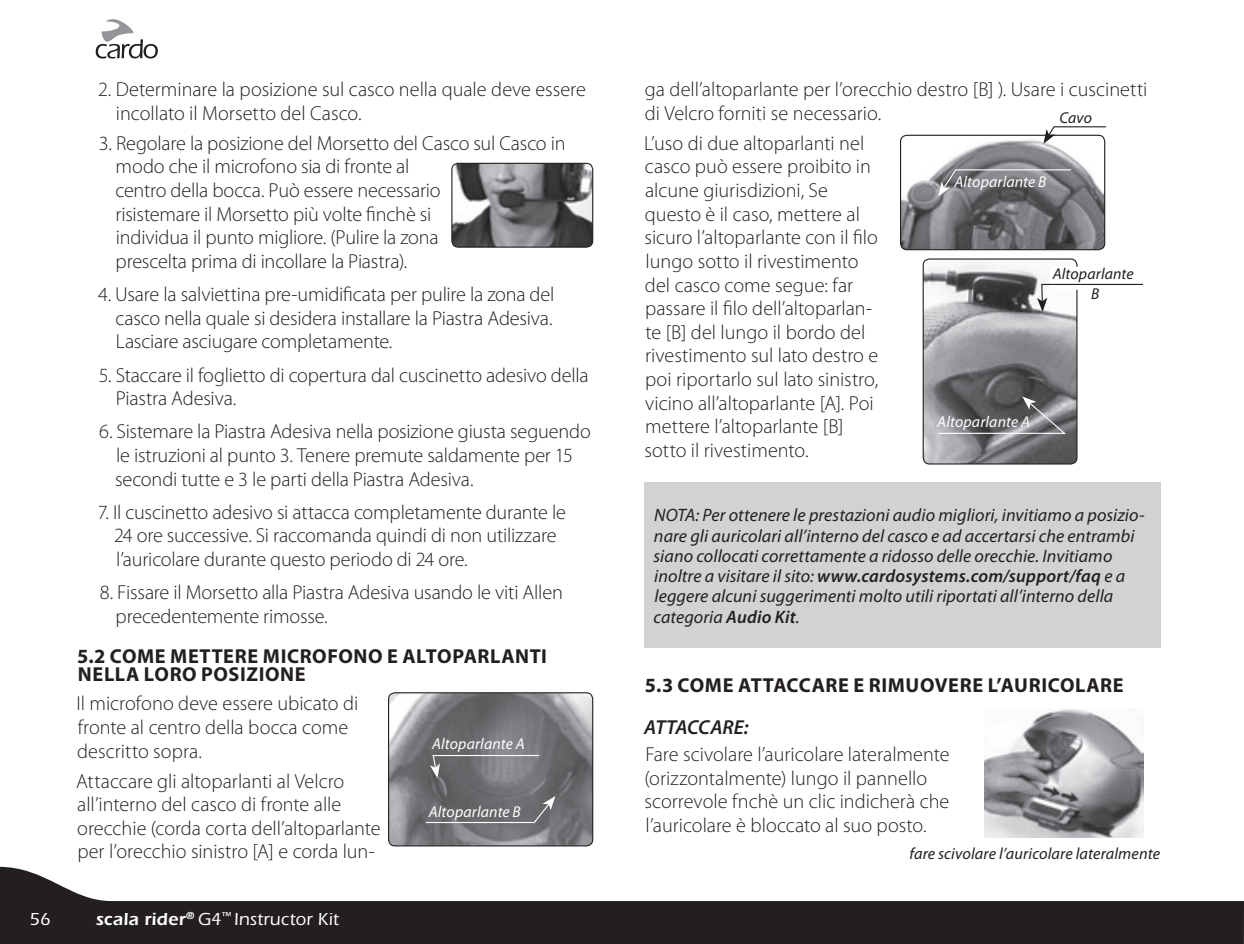
<style>
.page{position:relative;width:1244px;height:944px;background:#fff}
.page>*{position:absolute;margin:0;border:0;box-sizing:border-box;transform-origin:0 0}
.Indented_w__Hang{font:300 20.25px/23.6px "Myriad Pro";letter-spacing:-.01em;color:#231f20}
.PRIMARY_Body_Text{font:300 20.25px/23.6px "Myriad Pro";color:#231f20}
.AutoStyle25{font:300 20.25px/23.6px "Myriad Pro";color:#231f20}
.AutoStyle29{font:700 20.25px/18px "Myriad Pro";letter-spacing:.03em;color:#231f20}
.AutoStyle33{font:700 20.25px "Myriad Pro";letter-spacing:.03em;color:#231f20}
.AutoStyle34{font:italic 600 20.25px "Myriad Pro";letter-spacing:-.005em;color:#231f20}
.NOTE_indented{font:italic 18px/20.2px "Myriad Pro";letter-spacing:.005em;color:#231f20}
.t1{font:500 18px "Itc Eras";letter-spacing:.015em;color:#fff}
.t2{font:italic 16.2px "Myriad Pro";letter-spacing:.01em;color:#231f20}
.t3{font:italic 15.75px "Myriad Pro";letter-spacing:.01em;color:#fff}
.t4{font:italic 15.75px/20.2px "Myriad Pro";letter-spacing:.01em;color:#231f20;text-align:center}
.s1{font-weight:600}
</style>
<div class="page">
<svg style="left:96px;top:19px;width:62px;height:40px"></svg>
<svg style="left:0;top:867px;width:1243px;height:77px;fill:#231f20"></svg>
<svg style="left:1243px;top:901px;width:1px;height:43px"></svg>
<img style="left:453px;top:163px;width:140px;height:83px">
<div style="left:451px;top:163px;width:142px;height:85px;border:1px solid #231f20;border-radius:6px"></div>
<img style="left:388px;top:694px;width:205px;height:152px">
<div style="left:388px;top:692px;width:205px;height:154px;border:1px solid #231f20;border-radius:6px"></div>
<svg style="left:430px;top:754px;width:110px;height:24px;background:#808184"></svg>
<svg style="left:425px;top:796px;width:130px;height:28px;background:#717274"></svg>
<img style="left:924px;top:260px;width:153px;height:203px">
<div style="left:922px;top:258px;width:155px;height:207px;border:1px solid #231f20;border-radius:6px"></div>
<img style="left:900px;top:135px;width:204px;height:115px">
<div style="left:900px;top:135px;width:205px;height:115px;border:1px solid #231f20;border-radius:6px"></div>
<svg style="left:938px;top:169px;width:134px;height:28px;background:#7c7d80"></svg>
<svg style="left:1043px;top:126px;width:64px;height:18px"></svg>
<svg style="left:937px;top:396px;width:130px;height:38px;background:#707173"></svg>
<svg style="left:1037px;top:267px;width:106px;height:45px"></svg>
<div style="left:644px;top:482px;width:517px;height:166px;background:#d1d2d4"></div>
<img style="left:984px;top:709px;width:159px;height:129px">
<p class="AutoStyle25" style="left:116px;top:77px;width:471px;text-indent:-18px">2. Determinare la posizione sul casco nella quale deve essere incollato il Morsetto del Casco.</p>
<p class="Indented_w__Hang" style="left:115px;top:131px;width:451px;text-indent:-17px">3. Regolare la posizione del Morsetto del Casco sul Casco in modo che il microfono sia di fronte al<br>centro della bocca. Può essere necessario<br>risistemare il Morsetto più volte finchè si<br>individua il punto migliore. (Pulire la zona<br>prescelta prima di incollare la Piastra).</p>
<p class="Indented_w__Hang" style="left:115px;top:282px;width:440px;text-align:justify;text-indent:-17px">4. Usare la salviettina pre-umidificata per pulire la zona del casco nella quale si desidera installare la Piastra Adesiva.<br>Lasciare asciugare completamente.</p>
<p class="Indented_w__Hang" style="left:116px;top:363px;width:474px;text-indent:-17px">5. Staccare il foglietto di copertura dal cuscinetto adesivo della<br>Piastra Adesiva.</p>
<p class="Indented_w__Hang" style="left:115px;top:420px;width:477px;text-indent:-16px">6. Sistemare la Piastra Adesiva nella posizione giusta seguendo le istruzioni al punto 3. Tenere premute saldamente per 15 secondi tutte e 3 le parti della Piastra Adesiva.</p>
<p class="Indented_w__Hang" style="left:114px;top:500px;width:453px;text-indent:-16px">7. Il cuscinetto adesivo si attacca completamente durante le<br>24 ore successive. Si raccomanda quindi di non utilizzare l’auricolare durante questo periodo di 24 ore.</p>
<p class="Indented_w__Hang" style="left:116px;top:581px;width:449px;text-indent:-16px">8. Fissare il Morsetto alla Piastra Adesiva usando le viti Allen precedentemente rimosse.</p>
<p class="AutoStyle29" style="left:77px;top:647px;width:471px">5.2 COME METTERE MICROFONO E ALTOPARLANTI<br>NELLA LORO POSIZIONE</p>
<p class="PRIMARY_Body_Text" style="left:77px;top:692px;width:283px">Il microfono deve essere ubicato di fronte al centro della bocca come descritto sopra.</p>
<p class="PRIMARY_Body_Text" style="left:76px;top:769px;width:306px">Attaccare gli altoparlanti al Velcro all’interno del casco di fronte alle orecchie (corda corta dell’altoparlante per l’orecchio sinistro [A] e corda lun-</p>
<p class="t1" style="left:30px;top:909px;width:23px">56</p>
<p class="t1" style="left:96px;top:909px;width:245px"><span class="s1">scala rider</span><sup>®</sup> G4<sup>™</sup> Instructor Kit</p>
<p class="t3" style="left:432px;top:734px;width:94px">Altoparlante A</p>
<p class="t3" style="left:429px;top:802px;width:93px">Altoparlante B</p>
<p class="PRIMARY_Body_Text" style="left:645px;top:77px;width:504px">ga dell’altoparlante per l’orecchio destro [B] ). Usare i cuscinetti di Velcro forniti se necessario.</p>
<p class="t4" style="left:1059px;top:107px;width:34px">Cavo</p>
<p class="PRIMARY_Body_Text" style="left:644px;top:131px;width:235px">L’uso di due altoparlanti nel casco può essere proibito in alcune giurisdizioni, Se questo è il caso, mettere al sicuro l’altoparlante con il filo lungo sotto il rivestimento del casco come segue: far passare il filo dell’altoparlan&shy;te [B] del lungo il bordo del rivestimento sul lato destro e poi riportarlo sul lato sinistro, vicino all’altoparlante [A]. Poi mettere l’altoparlante [B] sotto il rivestimento.</p>
<p class="t3" style="left:954px;top:172px;width:93px">Altoparlante B</p>
<p class="t4" style="left:1052px;top:263px;width:82px">Altoparlante<br>B</p>
<p class="t3" style="left:937px;top:412px;width:94px">Altoparlante A</p>
<p class="NOTE_indented" style="left:653px;top:505px;width:492px">NOTA: Per ottenere le prestazioni audio migliori, invitiamo a posizio&shy;nare gli auricolari all’interno del casco e ad accertarsi che entrambi siano collocati correttamente a ridosso delle orecchie. Invitiamo inoltre a visitare il sito: <span class="s1">www.cardosystems.com/support/faq</span> e a leggere alcuni suggerimenti molto utili riportati all’interno della categoria <span class="s1">Audio Kit</span>.</p>
<p class="AutoStyle33" style="left:645px;top:671px;width:480px">5.3 COME ATTACCARE E RIMUOVERE L’AURICOLARE</p>
<p class="AutoStyle34" style="left:644px;top:715px;width:106px">ATTACCARE:</p>
<p class="PRIMARY_Body_Text" style="left:644px;top:742px;width:307px">Fare scivolare l’auricolare lateralmente (orizzontalmente) lungo il pannello scorrevole fnchè un clic indicherà che l’auricolare è bloccato al suo posto.</p>
<p class="t2" style="left:909px;top:843px;width:252px">fare scivolare l’auricolare lateralmente</p>
</div>
